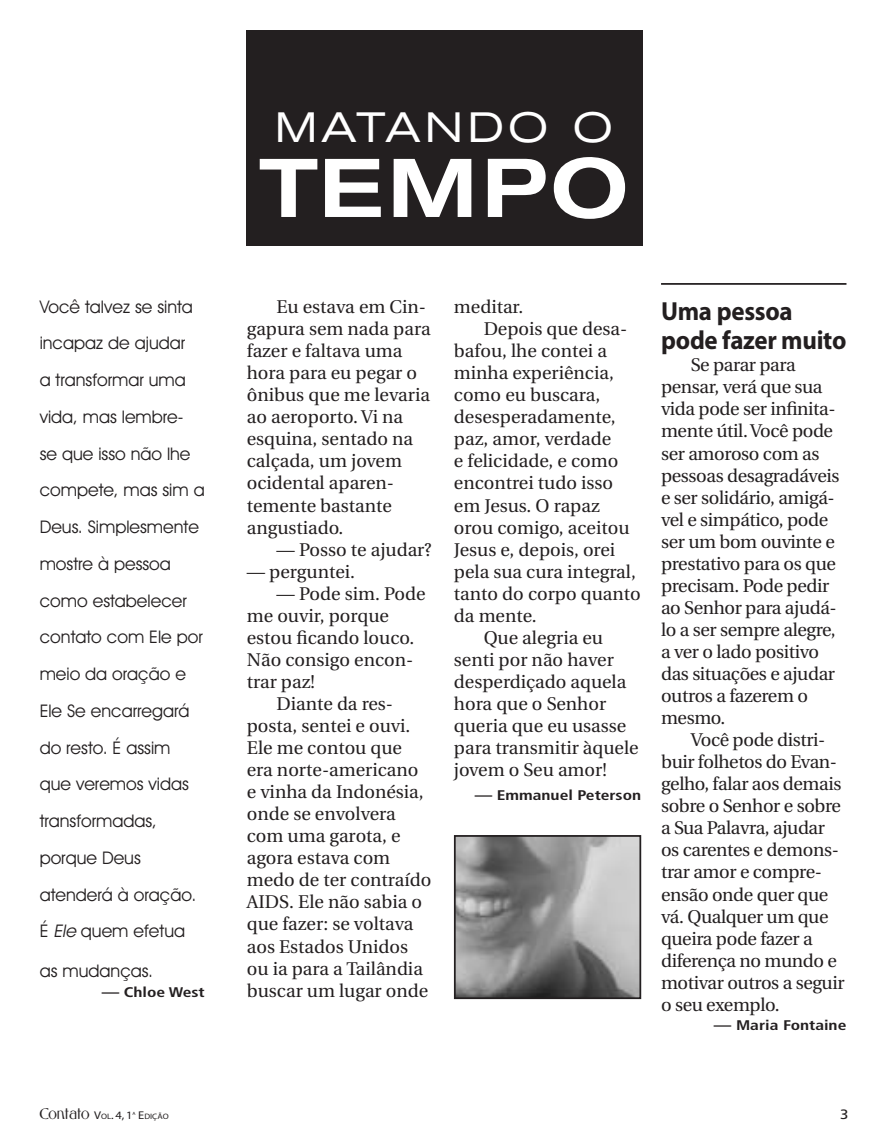
<style>
.page{position:relative;width:893px;height:1141px;background:#fff}
.page>*{position:absolute;margin:0;border:0;box-sizing:border-box;transform-origin:0 0}
.t1{font:500 expanded 82.25px "Akzidenz Grotesk BE";letter-spacing:.04em;color:#fff}
.t2{font:expanded 42px "Akzidenz Grotesk BE";letter-spacing:.1em;color:#fff}
.t3{font:700 26.25px/29.8px "Myriad";letter-spacing:-.01em;color:#231f20;scale:.95 1}
.t4{font:18.38px/22.1px "Utopia";color:#231f20}
.t5{font:18.38px/22.1px "Utopia";letter-spacing:-.02em;color:#231f20}
.t6{font:17.5px/36.8px "Avant Garde IT Cby BT";color:#231f20}
.t7{font:700 condensed 14px "Frutiger";color:#231f20;scale:1.25 1}
.t8{font:700 13.47px "Gabriel";letter-spacing:.015em;color:#231f20;scale:1.1 1}
.t9{font:13.47px "Frutiger";color:#231f20;scale:1.1 1}
.t10{font:7.88px "Myriad";color:#231f20;scale:1.1 1}
.t11{font:4.55px "Myriad";color:#231f20;scale:1.1 1}
.s1{font-style:italic}
.s2{font-family:"Myriad";font-weight:400;font-size:11.2px}
.s3{font-family:"Myriad";font-weight:400;font-size:7.88px}
.s4{font-size:11.2px}
</style>
<div class="page">
<div style="left:246px;top:30px;width:396px;height:216px;background:#231f20"></div>
<hr style="left:661px;top:283px;width:185px;height:2px;background:#231f20">
<img style="left:457px;top:838px;width:181px;height:158px">
<div style="left:454px;top:835px;width:187px;height:164px;border:2px solid #231f20"></div>
<p class="t6" style="left:40px;top:288px;width:167px">Você talvez se sinta incapaz de ajudar<br>a transformar uma vida, mas lembre&shy;se que isso não lhe compete, mas sim a<br>Deus. Simplesmente mostre à pessoa como estabelecer contato com Ele por meio da oração e<br>Ele Se encarregará do resto. É assim que veremos vidas transformadas, porque Deus atenderá à oração.<br>É <span class="s1">Ele</span> quem efetua</p>
<p class="t6" style="left:40px;top:953px;width:115px">as mudanças.</p>
<p class="t7" style="left:102px;top:984px;width:84px">— Chloe West</p>
<h2 class="t2" style="left:275px;top:103px;width:340px">MATANDO O</h2>
<h1 class="t1" style="left:259px;top:141px;width:372px">TEMPO</h1>
<p class="t4" style="left:247px;top:296px;width:185px;text-indent:30px">Eu estava em Cin&shy;gapura sem nada para fazer e faltava uma hora para eu pegar o ônibus que me levaria ao aeroporto. Vi na esquina, sentado na calçada, um jovem ocidental aparen&shy;temente bastante angustiado.</p>
<p class="t4" style="left:277px;top:539px;width:157px">— Posso te ajudar?</p>
<p class="t4" style="left:247px;top:561px;width:110px">— perguntei.</p>
<p class="t4" style="left:277px;top:583px;width:150px">— Pode sim. Pode</p>
<p class="t4" style="left:247px;top:605px;width:144px">me ouvir, porque</p>
<p class="t4" style="left:247px;top:627px;width:169px">estou ficando louco.</p>
<p class="t4" style="left:247px;top:649px;width:168px">Não consigo encon-</p>
<p class="t4" style="left:247px;top:671px;width:70px">trar paz!</p>
<p class="t4" style="left:277px;top:693px;width:118px">Diante da res-</p>
<p class="t4" style="left:247px;top:715px;width:165px">posta, sentei e ouvi.</p>
<p class="t4" style="left:247px;top:737px;width:157px">Ele me contou que</p>
<p class="t4" style="left:247px;top:759px;width:173px">era norte-americano</p>
<p class="t4" style="left:247px;top:781px;width:178px">e vinha da Indonésia,</p>
<p class="t4" style="left:247px;top:803px;width:151px">onde se envolvera</p>
<p class="t4" style="left:247px;top:825px;width:155px">com uma garota, e</p>
<p class="t4" style="left:247px;top:847px;width:145px">agora estava com</p>
<p class="t4" style="left:247px;top:869px;width:186px">medo de ter contraído</p>
<p class="t4" style="left:247px;top:891px;width:177px">AIDS. Ele não sabia o</p>
<p class="t4" style="left:247px;top:914px;width:168px">que fazer: se voltava</p>
<p class="t4" style="left:247px;top:936px;width:163px">aos Estados Unidos</p>
<p class="t4" style="left:247px;top:958px;width:178px">ou ia para a Tailândia</p>
<p class="t4" style="left:247px;top:980px;width:183px">buscar um lugar onde</p>
<p class="t4" style="left:454px;top:296px;width:71px">meditar.</p>
<p class="t4" style="left:484px;top:318px;width:145px">Depois que desa-</p>
<p class="t4" style="left:454px;top:340px;width:155px">bafou, lhe contei a</p>
<p class="t4" style="left:454px;top:362px;width:161px">minha experiência,</p>
<p class="t4" style="left:454px;top:384px;width:148px">como eu buscara,</p>
<p class="t4" style="left:454px;top:406px;width:163px">desesperadamente,</p>
<p class="t4" style="left:454px;top:428px;width:159px">paz, amor, verdade</p>
<p class="t4" style="left:454px;top:450px;width:166px">e felicidade, e como</p>
<p class="t4" style="left:454px;top:473px;width:161px">encontrei tudo isso</p>
<p class="t4" style="left:454px;top:495px;width:147px">em Jesus. O rapaz</p>
<p class="t4" style="left:454px;top:517px;width:177px">orou comigo, aceitou</p>
<p class="t4" style="left:454px;top:539px;width:163px">Jesus e, depois, orei</p>
<p class="t4" style="left:454px;top:561px;width:183px">pela sua cura integral,</p>
<p class="t4" style="left:454px;top:583px;width:188px">tanto do corpo quanto</p>
<p class="t4" style="left:454px;top:605px;width:84px">da mente.</p>
<p class="t4" style="left:484px;top:627px;width:121px">Que alegria eu</p>
<p class="t4" style="left:454px;top:649px;width:161px">senti por não haver</p>
<p class="t4" style="left:454px;top:671px;width:174px">desperdiçado aquela</p>
<p class="t4" style="left:454px;top:693px;width:154px">hora que o Senhor</p>
<p class="t4" style="left:454px;top:715px;width:174px">queria que eu usasse</p>
<p class="t4" style="left:454px;top:737px;width:186px">para transmitir àquele</p>
<p class="t4" style="left:454px;top:759px;width:154px">jovem o Seu amor!</p>
<p class="t7" style="left:475px;top:787px;width:135px">— Emmanuel Peterson</p>
<h3 class="t3" style="left:661px;top:297px;width:197px">Uma pessoa pode fazer muito</h3>
<p class="t5" style="left:661px;top:354px;width:180px;text-indent:30px">Se parar para pensar, verá que sua vida pode ser infinita&shy;mente útil. Você pode ser amoroso com as pessoas desagradáveis e ser solidário, amigá&shy;vel e simpático, pode ser um bom ouvinte e prestativo para os que precisam. Pode pedir ao Senhor para ajudá&shy;lo a ser sempre alegre, a ver o lado positivo das situações e ajudar outros a fazerem o mesmo.</p>
<p class="t5" style="left:661px;top:729px;width:185px;text-indent:30px">Você pode distri&shy;buir folhetos do Evan&shy;gelho, falar aos demais sobre o Senhor e sobre a Sua Palavra, ajudar os carentes e demons&shy;trar amor e compre&shy;ensão onde quer que vá. Qualquer um que queira pode fazer a diferença no mundo e motivar outros a seguir o seu exemplo.</p>
<p class="t7" style="left:714px;top:1017px;width:108px">— Maria Fontaine</p>
<p class="t8" style="left:40px;top:1105px;width:86px">CONTATO <span class="s2">V</span><span class="s3">OL</span><span class="s2">. 4, 1</span></p>
<p class="t11" style="left:133px;top:1112px;width:4px">A</p>
<p class="t10" style="left:138px;top:1113px;width:29px"><span class="s4">E</span>DIÇÃO</p>
<p class="t9" style="left:840px;top:1107px;width:9px">3</p>
</div>
